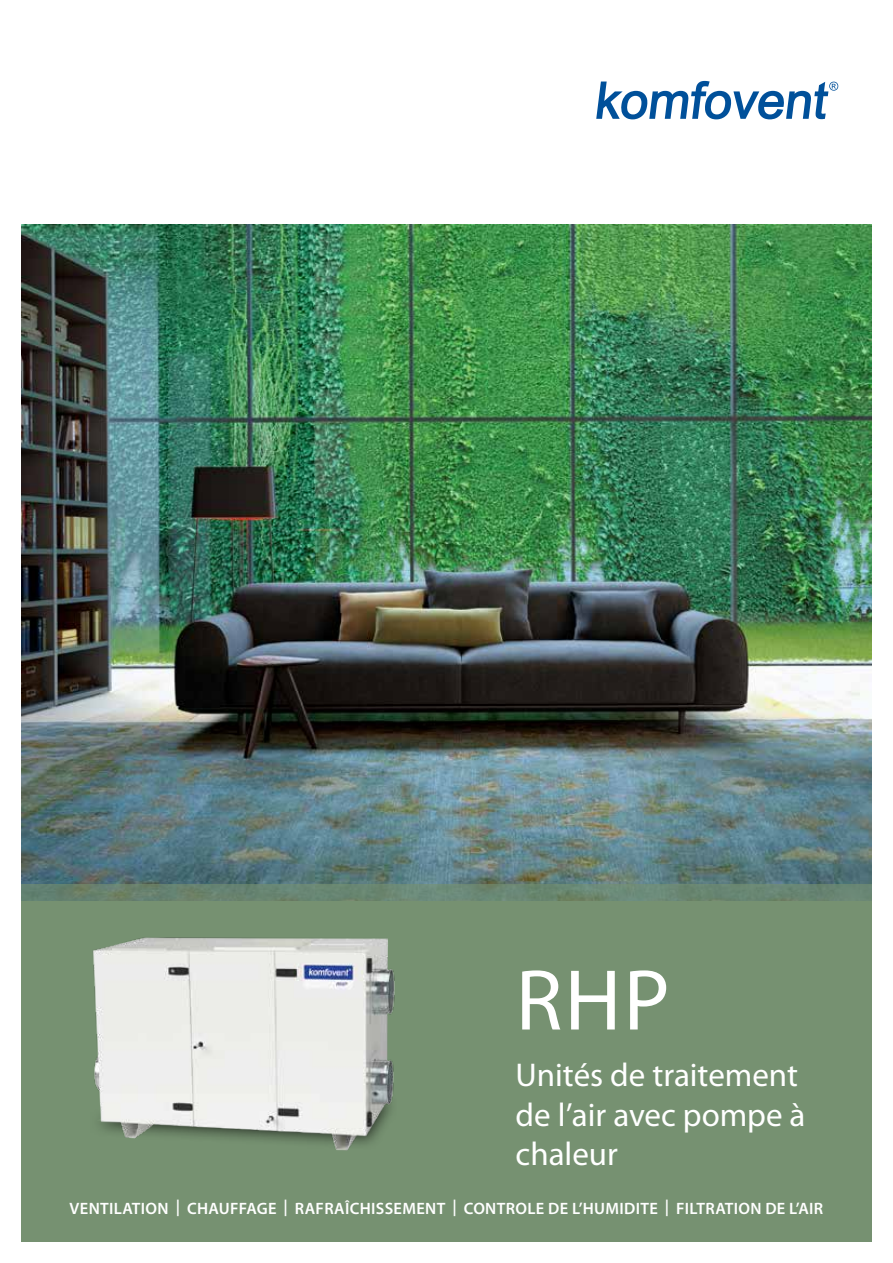
<style>
.page{position:relative;width:893px;height:1263px;background:#fff}
.page>*{position:absolute;margin:0;border:0;box-sizing:border-box;transform-origin:0 0}
.t1{font:87px "Myriad Pro";color:#fff}
.t2{font:33px/39.6px "Myriad Pro";color:#fff}
.t3{font:600 16.5px "Myriad Pro";letter-spacing:.02em;color:#fff}
</style>
<div class="page">
<img style="left:21px;top:225px;width:851px;height:659px">
<svg style="left:21px;top:884px;width:851px;height:17px;fill:#6a8774"></svg>
<div style="left:21px;top:901px;width:851px;height:341px;background:#769171"></div>
<svg style="left:596px;top:81px;width:242px;height:38px"></svg>
<img style="left:86px;top:877px;width:315px;height:274px">
<h1 class="t1" style="left:516px;top:947px;width:156px">RHP</h1>
<h2 class="t2" style="left:516px;top:1055px;width:291px">Unités de traitement de l’air avec pompe à chaleur</h2>
<p class="t3" style="left:70px;top:1198px;width:755px">VENTILATION | CHAUFFAGE | RAFRAÎCHISSEMENT | CONTROLE DE L’HUMIDITE | FILTRATION DE L’AIR</p>
</div>
